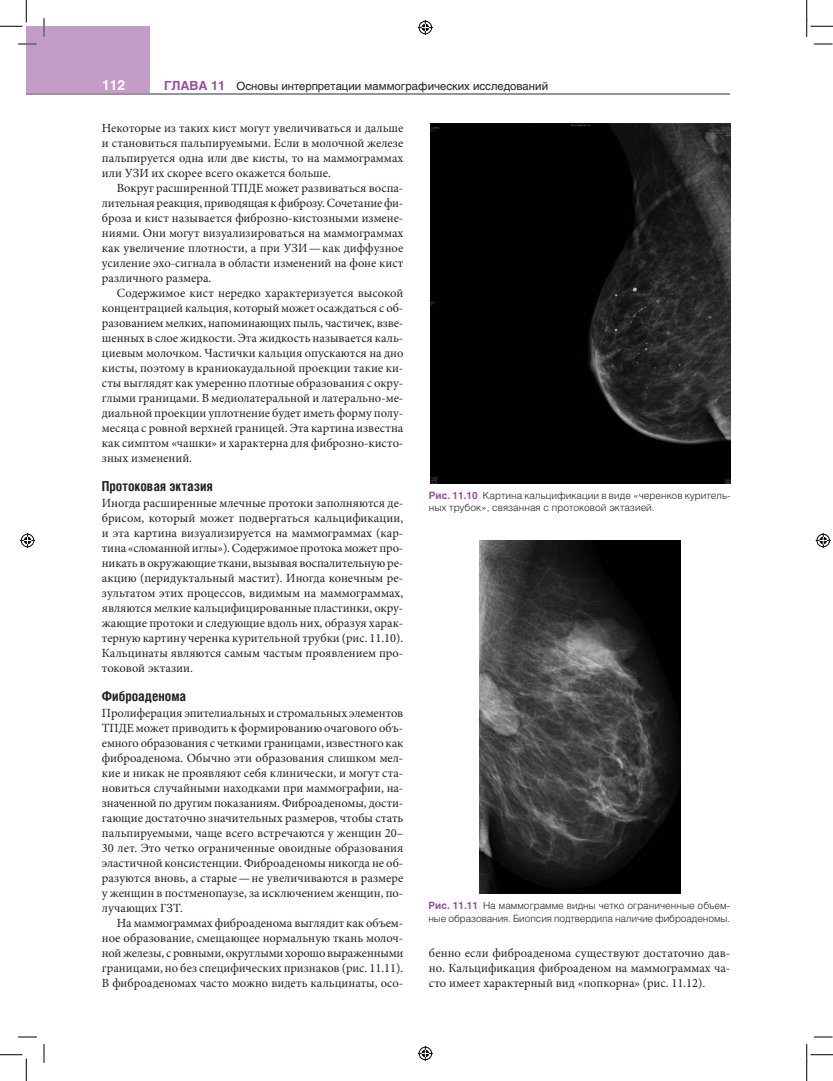
<style>
.page{position:relative;width:833px;height:1081px;background:#fff}
.page>*{position:absolute;margin:0;border:0;box-sizing:border-box;transform-origin:0 0}
.zag-3{font:700 13.75px "Helios Cond";color:#231f20}
.t1{font:700 13.75px "Helios";color:#fff}
.txt-1p{font:12.5px/15px "Minion Pro";color:#231f20;text-align:justify}
.txt-2{font:12.5px/15px "Minion Pro";color:#231f20;text-align:justify}
.t2{font:11.25px "Helios";color:#231f20}
.ris_podp_L{font:300 10px/12.5px "Helios";color:#231f20}
.s1{font-weight:700;font-size:12.5px;color:#9a4c9d}
.s2{font-weight:700;color:#9a4c9d}
</style>
<div class="page">
<div style="left:26px;top:26px;width:123px;height:67px;background:#c39cc8"></div>
<hr style="left:26px;top:93px;width:703px;height:1px;background:#939598">
<img style="left:430px;top:123px;width:300px;height:360px">
<img style="left:479px;top:540px;width:200px;height:353px">
<svg style="left:18px;top:43px;width:19px;height:2px"></svg>
<svg style="left:813px;top:43px;width:19px;height:2px"></svg>
<svg style="left:18px;top:1036px;width:19px;height:1px"></svg>
<svg style="left:813px;top:1036px;width:19px;height:1px"></svg>
<svg style="left:43px;top:18px;width:2px;height:19px"></svg>
<svg style="left:43px;top:1044px;width:2px;height:18px"></svg>
<svg style="left:0;top:0;width:27px;height:27px"></svg>
<svg style="left:0;top:1054px;width:27px;height:26px"></svg>
<svg style="left:806px;top:0;width:26px;height:37px"></svg>
<svg style="left:806px;top:1044px;width:26px;height:36px"></svg>
<svg style="left:417px;top:20px;width:15px;height:15px"></svg>
<svg style="left:417px;top:1046px;width:15px;height:14px"></svg>
<svg style="left:20px;top:533px;width:15px;height:15px"></svg>
<svg style="left:815px;top:533px;width:15px;height:15px"></svg>
<p class="t1" style="left:102px;top:77px;width:25px">112</p>
<p class="t2" style="left:164px;top:79px;width:385px"><span class="s1">ГЛАВА 11</span> Основы интерпретации маммографических исследований</p>
<p class="txt-1p" style="left:102px;top:120px;width:303px">Некоторые из таких кист могут увеличиваться и дальше и становиться пальпируемыми. Если в молочной железе пальпируется одна или две кисты, то на маммограммах или УЗИ их скорее всего окажется больше.</p>
<p class="txt-2" style="left:102px;top:180px;width:303px;text-indent:15px">Вокруг расширенной ТПДЕ может развиваться воспа‑ лительная реакция, приводящая к фиброзу. Сочетание фи‑ броза и кист называется фиброзно‑кистозными измене‑ ниями. Они могут визуализироваться на маммограммах как увеличение плотности, а при УЗИ— как диффузное усиление эхо‑сигнала в области изменений на фоне кист различного размера.</p>
<p class="txt-2" style="left:102px;top:285px;width:303px;text-indent:15px">Содержимое кист нередко характеризуется высокой концентрацией кальция, который может осаждаться с об‑ разованием мелких, напоминающих пыль, частичек, взве‑ шенных в слое жидкости. Эта жидкость называется каль‑ циевым молочком. Частички кальция опускаются на дно кисты, поэтому в краниокаудальной проекции такие ки‑ сты выглядят как умеренно плотные образования с окру‑ глыми границами. В медиолатеральной и латерально‑ме‑ диальной проекции уплотнение будет иметь форму полу‑ месяца с ровной верхней границей. Эта картина известна как симптом «чашки» и характерна для фиброзно‑кисто‑ зных изменений.</p>
<p class="zag-3" style="left:102px;top:477px;width:112px">Протоковая эктазия</p>
<p class="txt-1p" style="left:102px;top:495px;width:303px">Иногда расширенные млечные протоки заполняются де‑ брисом, который может подвергаться кальцификации, и эта картина визуализируется на маммограммах (кар‑ тина «сломанной иглы»). Содержимое протока может про‑ никать в окружающие ткани, вызывая воспалительную ре‑ акцию (перидуктальный мастит). Иногда конечным ре‑ зультатом этих процессов, видимым на маммограммах, являются мелкие кальцифицированные пластинки, окру‑ жающие протоки и следующие вдоль них, образуя харак‑ терную картину черенка курительной трубки (рис. 11.10).<br>Кальцинаты являются самым частым проявлением про‑ токовой эктазии.</p>
<p class="zag-3" style="left:102px;top:687px;width:86px">Фиброаденома</p>
<p class="txt-1p" style="left:102px;top:705px;width:303px">Пролиферация эпителиальных и стромальных элементов ТПДЕ может приводить к формированию очагового объ‑ емного образования с четкими границами, известного как фиброаденома. Обычно эти образования слишком мел‑ кие и никак не проявляют себя клинически, и могут ста‑ новиться случайными находками при маммографии, на‑ значенной по другим показаниям. Фиброаденомы, дости‑ гающие достаточно значительных размеров, чтобы стать пальпируемыми, чаще всего встречаются у женщин 20– 30 лет. Это четко ограниченные овоидные образования эластичной консистенции. Фиброаденомы никогда не об‑ разуются вновь, а старые—не увеличиваются в размере у женщин в постменопаузе, за исключением женщин, по‑ лучающих ГЗТ.</p>
<p class="txt-2" style="left:102px;top:915px;width:303px;text-indent:15px">На маммограммах фиброаденома выглядит как объем‑ ное образование, смещающее нормальную ткань молоч‑ ной железы, с ровными, округлыми хорошо выраженными границами, но без специфических признаков (рис. 11.11).<br>В фиброаденомах часто можно видеть кальцинаты, осо‑</p>
<p class="ris_podp_L" style="left:428px;top:488px;width:303px"><span class="s2">Рис. 11.10</span> Картина кальцификации в виде «черенков куритель‑ ных трубок», связанная с протоковой эктазией.</p>
<p class="ris_podp_L" style="left:428px;top:899px;width:303px"><span class="s2">Рис. 11.11</span> На маммограмме видны четко ограниченные объем‑ ные образования. Биопсия подтвердила наличие фиброаденомы.</p>
<p class="txt-2" style="left:428px;top:945px;width:303px">бенно если фиброаденома существуют достаточно дав‑ но. Кальцификация фиброаденом на маммограммах ча‑ сто имеет характерный вид «попкорна» (рис. 11.12).</p>
</div>
